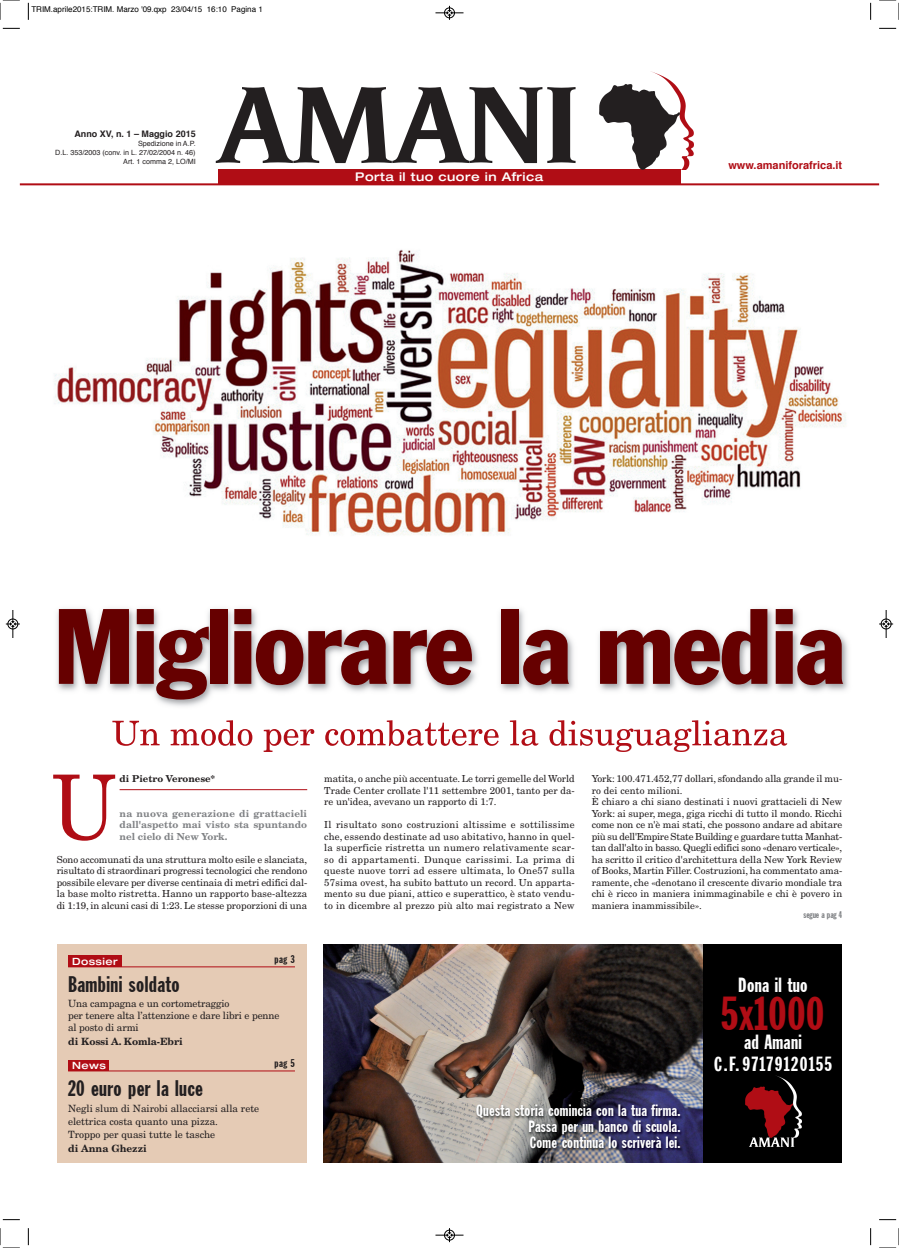
<style>
.page{position:relative;width:899px;height:1248px;background:#fff}
.page>*{position:absolute;margin:0;border:0;box-sizing:border-box;transform-origin:0 0}
.t1{font:italic 700 117.6px "Novarese";letter-spacing:-.015em;color:#231f20}
.t2{font:condensed 105px "Franklin Gothic";letter-spacing:-.01em;color:#600}
.t3{font:89.7px "New Century Schlbk";color:#b00d15;scale:.88 1}
.t4{font:46.5px "Franklin Gothic Extra Cond";letter-spacing:.015em;color:#b00d15}
.t5{font:22px "Franklin Gothic Extra Cond";letter-spacing:.02em;color:#231f20}
.t6{font:20px/22px "Franklin Gothic Extra Cond";letter-spacing:.075em;color:#fff;text-align:center}
.t7{font:20px "Franklin Gothic Extra Cond";letter-spacing:.015em;color:#fff}
.t8{font:16px/16px "Franklin Gothic Extra Cond";letter-spacing:.015em;color:#fff;text-align:justify}
.t9{font:500 expanded 12px "Helvetica Neue";letter-spacing:.035em;color:#fff}
.t10{font:700 11px "Helvetica";color:#b00d15}
.t11{font:11px "Franklin Gothic Extra Cond";letter-spacing:.04em;color:#231f20}
.t12{font:10px/12px "New Century Schlbk";color:#231f20}
.t13{font:700 10px "New Century Schlbk";letter-spacing:-.01em;color:#231f20}
.t14{font:500 expanded 10px "Helvetica Neue";letter-spacing:.035em;color:#fff}
.t15{font:9.7px/11.5px "New Century Schlbk";color:#231f20;text-align:justify}
.t16{font:700 9.7px/11.5px "New Century Schlbk";color:#808285;text-align:justify}
.t17{font:700 9.5px "New Century Schlbk";color:#231f20}
.t18{font:9.4px "Franklin Gothic Extra Cond";letter-spacing:-.01em;color:#808285}
.t19{font:700 9px "Helvetica";color:#231f20}
.t20{font:8px "Helvetica";color:#000}
.t21{font:7.2px/8.6px "Helvetica";color:#231f20;text-align:right}
</style>
<div class="page">
<img style="left:46px;top:185px;width:808px;height:351px">
<div style="left:218px;top:169px;width:462px;height:14px;background:#b00d15"></div>
<hr style="left:20px;top:183px;width:859px;height:2px;background:#b00d15">
<img style="left:682px;top:94px;width:11px;height:75px">
<img style="left:599px;top:71px;width:83px;height:99px">
<hr style="left:120px;top:789px;width:187px;height:1px;background:#b00d15">
<img style="left:57px;top:608px;width:837px;height:140px">
<img style="left:112px;top:720px;width:226px;height:28px">
<div style="left:57px;top:944px;width:249px;height:218px;background:#e5cbb5"></div>
<div style="left:68px;top:955px;width:54px;height:11px;background:#b00d15"></div>
<hr style="left:68px;top:966px;width:227px;height:1px;background:#b00d15">
<div style="left:68px;top:1059px;width:41px;height:11px;background:#b00d15"></div>
<hr style="left:68px;top:1070px;width:227px;height:1px;background:#b00d15">
<img style="left:323px;top:944px;width:380px;height:218px">
<div style="left:703px;top:944px;width:139px;height:218px;background:#000"></div>
<img style="left:745px;top:1093px;width:4px;height:16px">
<img style="left:749px;top:1075px;width:52px;height:71px">
<img style="left:444px;top:1098px;width:259px;height:63px">
<svg style="left:28px;top:3px;width:1px;height:17px"></svg>
<svg style="left:3px;top:28px;width:17px;height:1px"></svg>
<svg style="left:870px;top:3px;width:1px;height:17px"></svg>
<svg style="left:879px;top:28px;width:17px;height:1px"></svg>
<svg style="left:28px;top:1228px;width:1px;height:16px"></svg>
<svg style="left:3px;top:1219px;width:17px;height:1px"></svg>
<svg style="left:870px;top:1228px;width:1px;height:16px"></svg>
<svg style="left:879px;top:1219px;width:17px;height:1px"></svg>
<svg style="left:0;top:0;width:20px;height:20px"></svg>
<svg style="left:879px;top:0;width:20px;height:20px"></svg>
<svg style="left:0;top:1228px;width:20px;height:20px"></svg>
<svg style="left:879px;top:1228px;width:20px;height:20px"></svg>
<svg style="left:435px;top:6px;width:28px;height:14px"></svg>
<svg style="left:435px;top:1228px;width:28px;height:13px"></svg>
<svg style="left:6px;top:610px;width:14px;height:28px"></svg>
<svg style="left:879px;top:610px;width:14px;height:28px"></svg>
<p class="t20" style="left:31px;top:6px;width:233px">TRIM.aprile2015:TRIM. Marzo '09.qxp 23/04/15 16:10 Pagina 1</p>
<p class="t19" style="left:74px;top:130px;width:123px">Anno X V, n. 1 – Maggio 2015</p>
<p class="t21" style="left:55px;top:140px;width:142px">Spedizione in A.P.<br>D.L. 353/2003 (conv. in L. 27/02/2004 n. 46)<br>Art. 1 comma 2, LO/MI</p>
<h1 class="t1" style="left:218px;top:74px;width:364px">AMANI</h1>
<p class="t9" style="left:355px;top:172px;width:189px">Porta il tuo cuore in Africa</p>
<p class="t10" style="left:728px;top:161px;width:115px">www.amaniforafrica.it</p>
<h2 class="t2" style="left:54px;top:597px;width:793px">Migliorare la media</h2>
<h3 class="t3" style="left:52px;top:773px;width:75px">U</h3>
<p class="t17" style="left:120px;top:774px;width:97px">di Pietro Veronese*</p>
<p class="t16" style="left:120px;top:808px;width:189px">na nuova generazione di grattacieli dall'aspetto mai visto sta spuntando nel cielo di New York.</p>
<p class="t15" style="left:57px;top:854px;width:252px">Sono accomunati da una struttura molto esile e slanciata, risultato di straordinari progressi tecnologici che rendono possibile elevare per diverse centinaia di metri edifici dal&shy;la base molto ristretta. Hanno un rapporto base-altezza di 1:19, in alcuni casi di 1:23. Le stesse proporzioni di una</p>
<p class="t14" style="left:72px;top:957px;width:47px">Dossier</p>
<p class="t11" style="left:275px;top:953px;width:21px">pag 3</p>
<h3 class="t5" style="left:68px;top:973px;width:113px">Bambini soldato</h3>
<p class="t12" style="left:68px;top:998px;width:213px">Una campagna e un cortometraggio<br>per tenere alta l’attenzione e dare libri e penne al posto di armi</p>
<p class="t13" style="left:68px;top:1037px;width:116px">di Kossi A. Komla-Ebri</p>
<p class="t14" style="left:72px;top:1061px;width:35px">News</p>
<p class="t11" style="left:275px;top:1057px;width:21px">pag 5</p>
<h3 class="t5" style="left:68px;top:1077px;width:136px">20 euro per la luce</h3>
<p class="t12" style="left:68px;top:1102px;width:193px;line-height:13px">Negli slum di Nairobi allacciarsi alla rete elettrica costa quanto una pizza.<br>Troppo per quasi tutte le tasche</p>
<p class="t13" style="left:68px;top:1144px;width:80px">di Anna Ghezzi</p>
<p class="t15" style="left:324px;top:774px;width:252px">matita, o anche più accentuate. Le torri gemelle del World Trade Center crollate l'11 settembre 2001, tanto per da&shy;re un'idea, avevano un rapporto di 1:7.</p>
<p class="t15" style="left:324px;top:820px;width:252px">Il risultato sono costruzioni altissime e sottilissime che, essendo destinate ad uso abitativo, hanno in quel&shy;la superficie ristretta un numero relativamente scar&shy;so di appartamenti. Dunque carissimi. La prima di queste nuove torri ad essere ultimata, lo One57 sulla 57sima ovest, ha subito battuto un record. Un apparta&shy;mento su due piani, attico e superattico, è stato vendu&shy;to in dicembre al prezzo più alto mai registrato a New</p>
<p class="t15" style="left:591px;top:774px;width:252px;text-align:left">York: 100.471.452,77 dollari, sfondando alla grande il mu&shy;ro dei cento milioni.<br>È chiaro a chi siano destinati i nuovi grattacieli di New York: ai super, mega, giga ricchi di tutto il mondo. Ricchi come non ce n'è mai stati, che possono andare ad abitare più su dell'Empire State Building e guardare tutta Manhat&shy;tan dall'alto in basso. Quegli edifici sono «dena ro verticale», ha scritto il critico d'architettura della New York Review of Books, Martin Filler. Costruzioni, ha commentato ama&shy;ramente, che «denotano il crescente divario mondiale tra chi è ricco in maniera inimmaginabile e chi è povero in maniera inammissibile».</p>
<p class="t18" style="left:803px;top:910px;width:40px">segue a pag 4</p>
<h3 class="t7" style="left:738px;top:975px;width:71px">Dona il tuo</h3>
<h3 class="t4" style="left:721px;top:991px;width:104px">5x1000</h3>
<h3 class="t6" style="left:714px;top:1031px;width:119px">ad Amani<br>C.F.97179120155</h3>
<h3 class="t8" style="left:528px;top:1102px;width:153px;text-indent:-52px">Questa storia comincia con la tua firma.<br>Passa per un banco di scuola.<br>Come continua lo scriverà lei.</h3>
</div>
